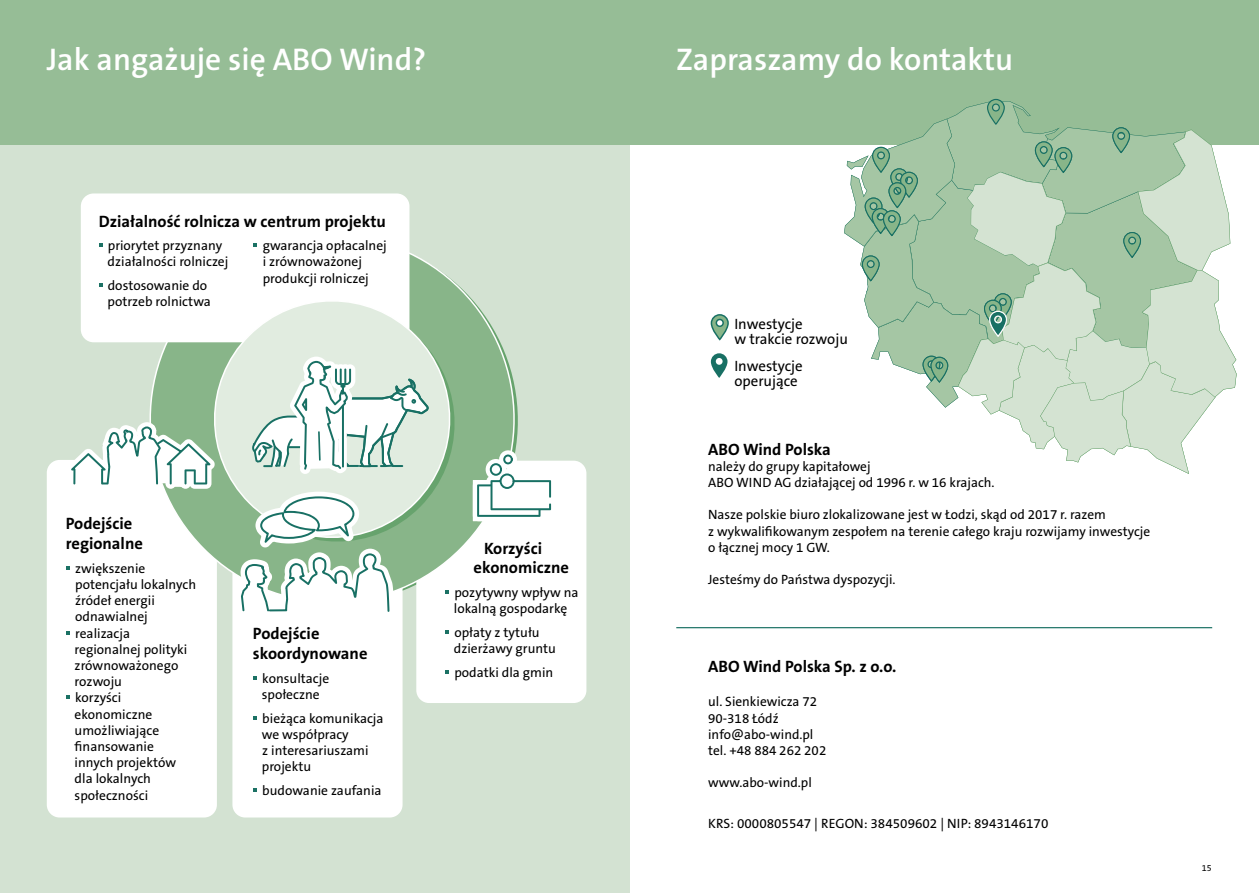
<style>
.page{position:relative;width:1259px;height:893px;background:#fff}
.page>*{position:absolute;margin:0;border:0;box-sizing:border-box;transform-origin:0 0}
.t1{font:600 31.5px "The Sans B W6";color:#fff}
.t2{font:700 16.5px/19.8px "The Sans B W7";color:#000}
.t3{font:15px "The Sans B W5 Plain";color:#000}
.t4{font:13.5px/16.2px "The Sans B W5 Plain";color:#000}
.t5{font:9px "The Sans B W5 Plain";color:#000}
</style>
<div class="page">
<div style="left:0;top:0;width:629px;height:893px;background:#d3e2d2"></div>
<div style="left:0;top:0;width:1259px;height:145px;background:#96bd96"></div>
<div style="left:232px;top:461px;width:170px;height:356px;background:#fff;border-radius:13px"></div>
<div style="left:416px;top:461px;width:170px;height:242px;background:#fff;border-radius:13px"></div>
<div style="left:47px;top:460px;width:170px;height:357px;background:#fff;border-radius:13px"></div>
<svg style="left:130px;top:216px;width:388px;height:406px"></svg>
<svg style="left:208px;top:293px;width:258px;height:260px"></svg>
<div style="left:81px;top:193px;width:328px;height:149px;background:#fff;border-radius:13px"></div>
<svg style="left:99px;top:243px;width:3px;height:4px"></svg>
<svg style="left:99px;top:283px;width:3px;height:4px"></svg>
<svg style="left:253px;top:243px;width:4px;height:4px"></svg>
<svg style="left:201px;top:287px;width:260px;height:264px"></svg>
<svg style="left:236px;top:492px;width:158px;height:130px"></svg>
<svg style="left:473px;top:450px;width:82px;height:71px"></svg>
<svg style="left:71px;top:422px;width:144px;height:67px"></svg>
<svg style="left:445px;top:590px;width:4px;height:4px"></svg>
<svg style="left:445px;top:630px;width:4px;height:4px"></svg>
<svg style="left:445px;top:670px;width:4px;height:4px"></svg>
<svg style="left:66px;top:566px;width:3px;height:4px"></svg>
<svg style="left:253px;top:676px;width:4px;height:4px"></svg>
<svg style="left:253px;top:716px;width:4px;height:3px"></svg>
<svg style="left:253px;top:788px;width:4px;height:4px"></svg>
<svg style="left:252px;top:357px;width:177px;height:118px"></svg>
<hr style="left:676px;top:627px;width:536px;height:1px;background:#1b7164">
<svg style="left:711px;top:353px;width:16px;height:25px"></svg>
<svg style="left:710px;top:314px;width:19px;height:27px"></svg>
<svg style="left:844px;top:98px;width:392px;height:376px"></svg>
<p class="t1" style="left:47px;top:39px;width:381px">Jak angażuje się ABO Wind?</p>
<p class="t2" style="left:99px;top:211px;width:289px">Działalność rolnicza w centrum projektu</p>
<p class="t4" style="left:108px;top:238px;width:116px">priorytet przyznany</p>
<p class="t4" style="left:108px;top:254px;width:122px">działalności rolniczej</p>
<p class="t4" style="left:108px;top:278px;width:101px">dostosowanie do</p>
<p class="t4" style="left:108px;top:294px;width:105px">potrzeb rolnictwa</p>
<p class="t4" style="left:263px;top:238px;width:126px">gwarancja opłacalnej i zrównoważonej produkcji rolniczej</p>
<p class="t2" style="left:66px;top:514px;width:79px">Podejście regionalne</p>
<p class="t4" style="left:75px;top:560px;width:72px">zwiększenie</p>
<p class="t4" style="left:75px;top:576px;width:122px">potencjału lokalnych</p>
<p class="t4" style="left:75px;top:593px;width:81px">źródeł energii</p>
<p class="t4" style="left:75px;top:609px;width:74px">odnawialnej</p>
<p class="t4" style="left:75px;top:625px;width:56px">realizacja</p>
<p class="t4" style="left:75px;top:641px;width:114px">regionalnej polityki</p>
<p class="t4" style="left:75px;top:657px;width:105px">zrównoważonego</p>
<p class="t4" style="left:75px;top:674px;width:49px">rozwoju</p>
<p class="t4" style="left:75px;top:690px;width:48px">korzyści</p>
<p class="t4" style="left:75px;top:706px;width:79px">ekonomiczne</p>
<p class="t4" style="left:75px;top:722px;width:86px">umożliwiające</p>
<p class="t4" style="left:75px;top:738px;width:81px">finansowanie</p>
<p class="t4" style="left:75px;top:755px;width:103px">innych projektów dla lokalnych</p>
<p class="t4" style="left:75px;top:787px;width:75px">społeczności</p>
<p class="t2" style="left:253px;top:624px;width:116px">Podejście skoordynowane</p>
<p class="t4" style="left:262px;top:670px;width:68px">konsultacje</p>
<p class="t4" style="left:262px;top:686px;width:59px">społeczne</p>
<p class="t4" style="left:262px;top:710px;width:123px">bieżąca komunikacja</p>
<p class="t4" style="left:262px;top:726px;width:108px">we współpracy<br>z interesariuszami</p>
<p class="t4" style="left:262px;top:759px;width:51px">projektu</p>
<p class="t4" style="left:262px;top:782px;width:121px">budowanie zaufania</p>
<p class="t2" style="left:473px;top:538px;width:97px;text-indent:10px">Korzyści ekonomiczne</p>
<p class="t4" style="left:454px;top:584px;width:126px">pozytywny wpływ na</p>
<p class="t4" style="left:454px;top:601px;width:115px">lokalną gospodarkę</p>
<p class="t4" style="left:454px;top:624px;width:87px">opłaty z tytułu</p>
<p class="t4" style="left:454px;top:641px;width:103px">dzierżawy gruntu</p>
<p class="t4" style="left:454px;top:664px;width:100px">podatki dla gmin</p>
<p class="t1" style="left:676px;top:39px;width:338px">Zapraszamy do kontaktu</p>
<p class="t3" style="left:734px;top:315px;width:70px">Inwestycje</p>
<p class="t3" style="left:734px;top:330px;width:115px">w trakcie rozwoju</p>
<p class="t3" style="left:734px;top:357px;width:70px">Inwestycje</p>
<p class="t3" style="left:734px;top:372px;width:65px">operujące</p>
<p class="t2" style="left:708px;top:439px;width:124px">ABO Wind Polska</p>
<p class="t4" style="left:708px;top:458px;width:164px">należy do grupy kapitałowej</p>
<p class="t4" style="left:708px;top:474px;width:288px">ABO WIND AG działającej od 1996 r. w 16 krajach.</p>
<p class="t4" style="left:708px;top:507px;width:443px">Nasze polskie biuro zlokalizowane jest w Łodzi, skąd od 2017 r. razem<br>z wykwalifikowanym zespołem na terenie całego kraju rozwijamy inwestycje o łącznej mocy 1 GW.</p>
<p class="t4" style="left:708px;top:572px;width:189px">Jesteśmy do Państwa dyspozycji.</p>
<p class="t2" style="left:708px;top:657px;width:190px">ABO Wind Polska Sp. z o.o.</p>
<p class="t4" style="left:708px;top:694px;width:110px">ul. Sienkiewicza 72</p>
<p class="t4" style="left:708px;top:710px;width:72px">90-318 Łódź</p>
<p class="t4" style="left:708px;top:726px;width:107px">info@abo-wind.pl</p>
<p class="t4" style="left:708px;top:742px;width:120px">tel. +48 884 262 202</p>
<p class="t4" style="left:708px;top:775px;width:105px">www.abo-wind.pl</p>
<p class="t4" style="left:708px;top:815px;width:342px">KRS: 0000805547 | REGON: 384509602 | NIP: 8943146170</p>
<p class="t5" style="left:1201px;top:862px;width:11px">15</p>
</div>
